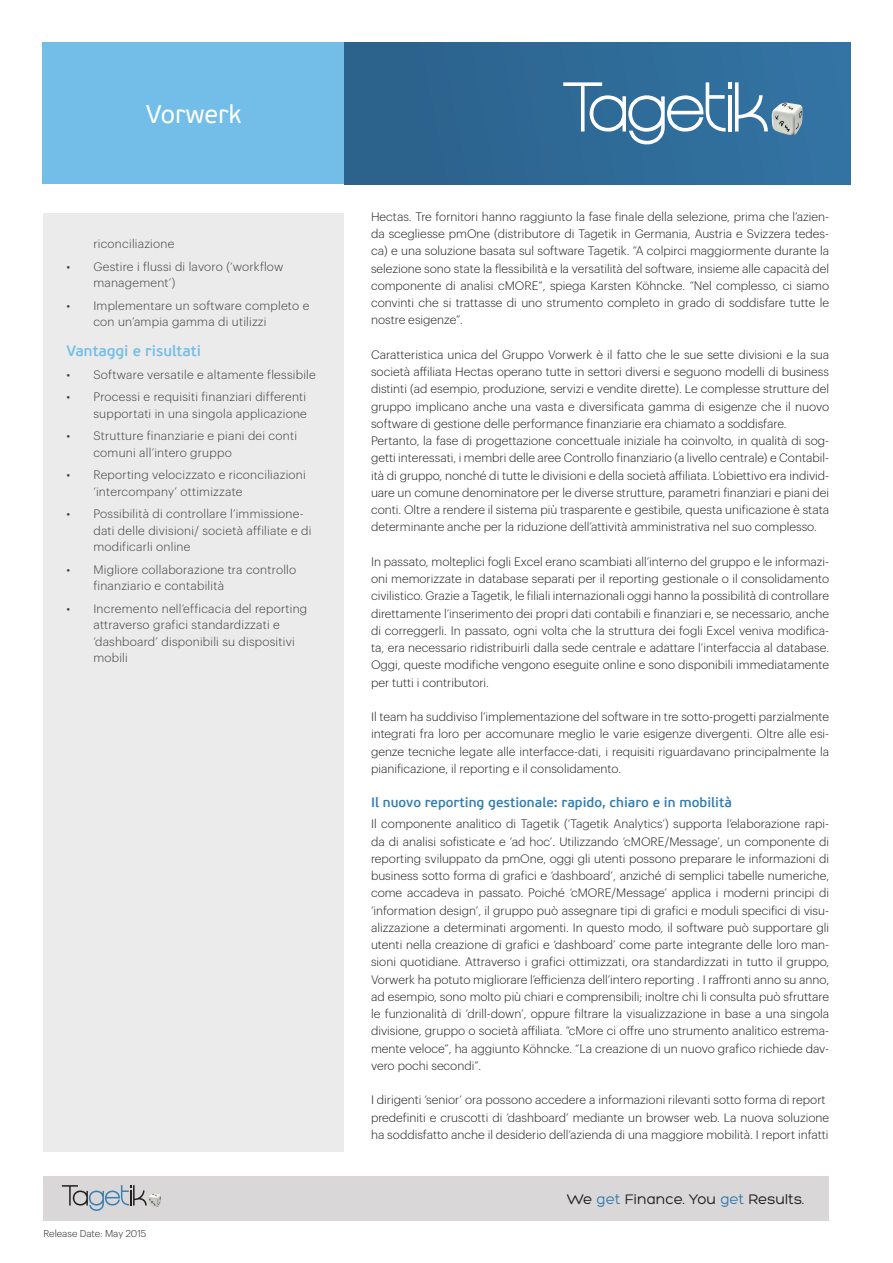
<style>
.page{position:relative;width:893px;height:1263px;background:#fff}
.page>*{position:absolute;margin:0;border:0;box-sizing:border-box;transform-origin:0 0}
.t1{font:25.5px "PF Beau Sans Pro";color:#fff}
.t2{font:15px "Hero";color:#201d1e}
.t3{font:600 15px "PF Beau Sans Pro";color:#73bde9}
.t4{font:600 13.5px "PF Beau Sans Pro";color:#337db1}
.t5{font:300 12px/17.2px "Graphik";color:#201d1e;text-align:justify}
.t6{font:300 12px/16.5px "Graphik";letter-spacing:.02em;color:#403b3b}
.t7{font:300 9.75px "Graphik";color:#231f20}
.s1{color:#377db1}
</style>
<div class="page">
<div style="left:43px;top:43px;width:301px;height:141px;background:#73bde9"></div>
<div style="left:344px;top:43px;width:506px;height:141px;background:linear-gradient(to right,#2a618a,#3373a3)"></div>
<svg style="left:563px;top:82px;width:205px;height:62px"></svg>
<img style="left:771px;top:103px;width:31px;height:33px">
<div style="left:44px;top:1175px;width:785px;height:45px;background:#d9d7d7"></div>
<img style="left:148px;top:1193px;width:13px;height:14px">
<svg style="left:62px;top:1185px;width:85px;height:26px"></svg>
<div style="left:44px;top:214px;width:300px;height:938px;background:#ebebeb"></div>
<h1 class="t1" style="left:146px;top:100px;width:97px">Vorwerk</h1>
<p class="t6" style="left:93px;top:235px;width:83px">riconciliazione</p>
<p class="t6" style="left:93px;top:257px;width:192px;text-indent:-27px">• Gestire i flussi di lavoro (‘workflow management’)</p>
<p class="t6" style="left:93px;top:296px;width:217px;text-indent:-27px">• Implementare un software completo e con un’ampia gamma di utilizzi</p>
<p class="t3" style="left:66px;top:342px;width:136px">Vantaggi e risultati</p>
<p class="t6" style="left:66px;top:365px;width:251px">• Software versatile e altamente flessibile</p>
<p class="t6" style="left:66px;top:388px;width:242px;text-align:right">• Processi e requisiti finanziari differenti supportati in una singola applicazione</p>
<p class="t6" style="left:93px;top:427px;width:205px;text-indent:-27px">• Strutture finanziarie e piani dei conti comuni all’intero gruppo</p>
<p class="t6" style="left:93px;top:466px;width:214px;text-indent:-27px">• Reporting velocizzato e riconciliazioni ‘intercompany’ ottimizzate</p>
<p class="t6" style="left:93px;top:505px;width:219px;text-indent:-27px">• Possibilità di controllare l’immissione&shy;dati delle divisioni/ società affiliate e di modificarli online</p>
<p class="t6" style="left:93px;top:560px;width:204px;text-indent:-27px">• Migliore collaborazione tra controllo finanziario e contabilità</p>
<p class="t6" style="left:93px;top:599px;width:215px;text-indent:-27px">• Incremento nell’efficacia del reporting attraverso grafici standardizzati e ‘dashboard’ disponibili su dispositivi mobili</p>
<p class="t7" style="left:44px;top:1226px;width:104px">Release Date: May 2015</p>
<p class="t5" style="left:371px;top:207px;width:460px">Hectas. Tre fornitori hanno raggiunto la fase finale della selezione, prima che l’azien&shy;da scegliesse pmOne (distributore di Tagetik in Germania, Austria e Svizzera tedes&shy;ca) e una soluzione basata sul software Tagetik. “A colpirci maggiormente durante la selezione sono state la flessibilità e la versatilità del software, insieme alle capacità del componente di analisi cMORE”, spiega Karsten Köhncke. “Nel complesso, ci siamo convinti che si trattasse di uno strumento completo in grado di soddisfare tutte le nostre esigenze”.</p>
<p class="t5" style="left:371px;top:345px;width:460px;text-align:left">Caratteristica unica del Gruppo Vorwerk è il fatto che le sue sette divisioni e la sua società affiliata Hectas operano tutte in settori diversi e seguono modelli di business distinti (ad esempio, produzione, servizi e vendite dirette). Le complesse strutture del gruppo implicano anche una vasta e diversificata gamma di esigenze che il nuovo software di gestione delle performance finanziarie era chiamato a soddisfare.<br>Pertanto, la fase di progettazione concettuale iniziale ha coinvolto, in qualità di sog&shy;getti interessati, i membri delle aree Controllo finanziario (a livello centrale) e Contabil&shy;ità di gruppo, nonché di tutte le divisioni e della società affiliata. L’obiettivo era individ&shy;uare un comune denominatore per le diverse strutture, parametri finanziari e piani dei conti. Oltre a rendere il sistema più trasparente e gestibile, questa unificazione è stata determinante anche per la riduzione dell’attività amministrativa nel suo complesso.</p>
<p class="t5" style="left:371px;top:552px;width:460px">In passato, molteplici fogli Excel erano scambiati all’interno del gruppo e le informazi&shy;oni memorizzate in database separati per il reporting gestionale o il consolidamento civilistico. Grazie a Tagetik, le filiali internazionali oggi hanno la possibilità di controllare direttamente l’inserimento dei propri dati contabili e finanziari e, se necessario, anche di correggerli. In passato, ogni volta che la struttura dei fogli Excel veniva modifica&shy;ta, era necessario ridistribuirli dalla sede centrale e adattare l’interfaccia al database.<br>Oggi, queste modifiche vengono eseguite online e sono disponibili immediatamente per tutti i contributori.</p>
<p class="t5" style="left:371px;top:707px;width:460px">Il team ha suddiviso l’implementazione del software in tre sotto-progetti parzialmente integrati fra loro per accomunare meglio le varie esigenze divergenti. Oltre alle esi&shy;genze tecniche legate alle interfacce-dati, i requisiti riguardavano principalmente la pianificazione, il reporting e il consolidamento.</p>
<p class="t4" style="left:371px;top:795px;width:362px">Il nuovo reporting gestionale: rapido, chiaro e in mobilità</p>
<p class="t5" style="left:371px;top:814px;width:460px">Il componente analitico di Tagetik (‘Tagetik Analytics’) supporta l’elaborazione rapi&shy;da di analisi sofisticate e ‘ad hoc’. Utilizzando ‘cMORE/Message’, un componente di reporting sviluppato da pmOne, oggi gli utenti possono preparare le informazioni di business sotto forma di grafici e ‘dashboard’, anziché di semplici tabelle numeriche, come accadeva in passato. Poiché ‘cMORE/Message’ applica i moderni principi di ‘information design’, il gruppo può assegnare tipi di grafici e moduli specifici di visu&shy;alizzazione a determinati argomenti. In questo modo, il software può supportare gli utenti nella creazione di grafici e ‘dashboard’ come parte integrante delle loro man&shy;sioni quotidiane. Attraverso i grafici ottimizzati, ora standardizzati in tutto il gruppo, Vorwerk ha potuto migliorare l’efficienza dell’intero reporting . I raffronti anno su anno, ad esempio, sono molto più chiari e comprensibili; inoltre chi li consulta può sfruttare le funzionalità di ‘drill-down’, oppure filtrare la visualizzazione in base a una singola divisione, gruppo o società affiliata. “cMore ci offre uno strumento analitico estrema&shy;mente veloce”, ha aggiunto Köhncke. “La creazione di un nuovo grafico richiede dav&shy;vero pochi secondi”.</p>
<p class="t5" style="left:371px;top:1090px;width:460px;text-align:left">I dirigenti ‘senior’ ora possono accedere a informazioni rilevanti sotto forma di report predefiniti e cruscotti di ‘dashboard’ mediante un browser web. La nuova soluzione ha soddisfatto anche il desiderio dell’azienda di una maggiore mobilità. I report infatti</p>
<p class="t2" style="left:567px;top:1191px;width:239px">We <span class="s1">get</span> Finance. You <span class="s1">get</span> Results.</p>
</div>
